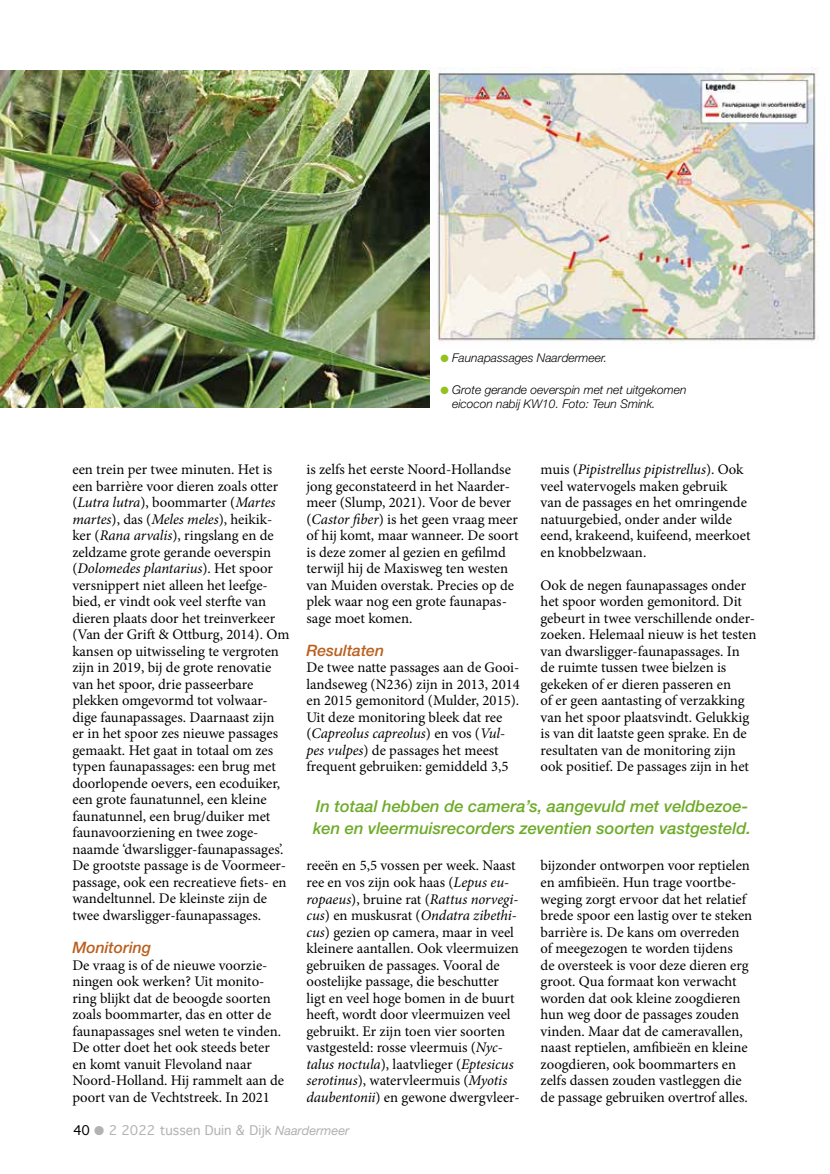
<style>
.page{position:relative;width:830px;height:1174px;background:#fff}
.page>*{position:absolute;margin:0;border:0;box-sizing:border-box;transform-origin:0 0}
.t1{font:italic 500 16.5px/22.5px "Helvetica Neue LT Std";color:#6eab28}
.t2{font:italic 500 15.75px "Helvetica Neue LT Std";color:#ba601f}
.t3{font:14.7px/16.5px "Minion Pro";color:#000}
.t4{font:12.75px "Geneva";color:#b3b2b2}
.t5{font:italic 300 12px/14.4px "Helvetica Neue LT Std";color:#000}
.s1{color:#95c11f}
.s2{font-style:italic}
.s3{color:#000}
.s4{font-family:"Helvetica Neue LT Std"}
.s5{font-family:"Helvetica Neue LT Std";font-style:italic}
</style>
<div class="page">
<img style="left:429px;top:67px;width:389px;height:280px">
<img style="left:0;top:70px;width:429px;height:338px">
<p class="t5" style="left:440px;top:350px;width:168px"><span class="s1">●</span> Faunapassages Naardermeer.</p>
<p class="t5" style="left:452px;top:382px;width:236px;text-indent:-12px"><span class="s1">●</span> Grote gerande oeverspin met net uitgekomen eicocon nabij KW10. Foto: Teun Smink.</p>
<p class="t3" style="left:72px;top:461px;width:218px">een trein per twee minuten. Het is een barrière voor dieren zoals otter (<span class="s2">Lutra lutra</span>), boommarter (<span class="s2">Martes martes</span>), das (<span class="s2">Meles meles</span>), heikik&shy;ker (<span class="s2">Rana arvalis</span>), ringslang en de zeldzame grote gerande oeverspin (<span class="s2">Dolomedes plantarius</span>). Het spoor versnippert niet alleen het leefge&shy;bied, er vindt ook veel sterfte van dieren plaats door het treinverkeer (Van der Grift &amp; Ottburg, 2014). Om kansen op uitwisseling te vergroten zijn in 2019, bij de grote renovatie van het spoor, drie passeerbare plekken omgevormd tot volwaar&shy;dige faunapassages. Daarnaast zijn er in het spoor zes nieuwe passages gemaakt. Het gaat in totaal om zes typen faunapassages: een brug met doorlopende oevers, een ecoduiker, een grote faunatunnel, een kleine faunatunnel, een brug/duiker met faunavoorziening en twee zoge&shy;naamde ‘dwarsligger-faunapassages’.<br>De grootste passage is de Voormeer&shy;passage, ook een recreatieve fiets- en wandeltunnel. De kleinste zijn de twee dwarsligger-faunapassages.</p>
<p class="t2" style="left:72px;top:938px;width:80px">Monitoring</p>
<p class="t3" style="left:72px;top:956px;width:213px">De vraag is of de nieuwe voorzie&shy;ningen ook werken? Uit monito&shy;ring blijkt dat de beoogde soorten zoals boommarter, das en otter de faunapassages snel weten te vinden.<br>De otter doet het ook steeds beter en komt vanuit Flevoland naar<br>Noord-Holland. Hij rammelt aan de poort van de Vechtstreek. In 2021</p>
<p class="t3" style="left:306px;top:461px;width:213px">is zelfs het eerste Noord-Hollandse jong geconstateerd in het Naarder&shy;meer (Slump, 2021). Voor de bever (<span class="s2">Castor fiber</span>) is het geen vraag meer of hij komt, maar wanneer. De soort is deze zomer al gezien en gefilmd terwijl hij de Maxisweg ten westen van Muiden overstak. Precies op de plek waar nog een grote faunapas&shy;sage moet komen.</p>
<p class="t2" style="left:306px;top:641px;width:79px">Resultaten</p>
<p class="t3" style="left:306px;top:659px;width:215px">De twee natte passages aan de Gooi&shy;landseweg (N236) zijn in 2013, 2014 en 2015 gemonitord (Mulder, 2015).<br>Uit deze monitoring bleek dat ree (<span class="s2">Capreolus capreolus</span>) en vos (<span class="s2">Vul&shy;pes vulpes</span>) de passages het meest frequent gebruiken: gemiddeld 3,5</p>
<p class="t3" style="left:540px;top:461px;width:211px">muis (<span class="s2">Pipistrellus pipistrellus</span>). Ook veel watervogels maken gebruik van de passages en het omringende natuurgebied, onder ander wilde eend, krakeend, kuifeend, meerkoet en knobbelzwaan.</p>
<p class="t3" style="left:540px;top:577px;width:217px">Ook de negen faunapassages onder het spoor worden gemonitord. Dit gebeurt in twee verschillende onder&shy;zoeken. Helemaal nieuw is het testen van dwarsligger-faunapassages. In de ruimte tussen twee bielzen is gekeken of er dieren passeren en<br>of er geen aantasting of verzakking van het spoor plaatsvindt. Gelukkig is van dit laatste geen sprake. En de resultaten van de monitoring zijn ook positief. De passages zijn in het</p>
<p class="t1" style="left:313px;top:794px;width:439px">In totaal hebben de camera’s, aangevuld met veldbezoe&shy;ken en vleermuisrecorders zeventien soorten vastgesteld.</p>
<p class="t3" style="left:306px;top:857px;width:214px">reeën en 5,5 vossen per week. Naast ree en vos zijn ook haas (<span class="s2">Lepus eu&shy;ropaeus</span>), bruine rat (<span class="s2">Rattus norvegi&shy;cus</span>) en muskusrat (<span class="s2">Ondatra zibethi&shy;cus</span>) gezien op camera, maar in veel kleinere aantallen. Ook vleermuizen gebruiken de passages. Vooral de oostelijke passage, die beschutter ligt en veel hoge bomen in de buurt heeft, wordt door vleermuizen veel gebruikt. Er zijn toen vier soorten vastgesteld: rosse vleermuis (<span class="s2">Nyc&shy;talus noctula</span>), laatvlieger (<span class="s2">Eptesicus serotinus</span>), watervleermuis (<span class="s2">Myotis daubentonii</span>) en gewone dwergvleer-</p>
<p class="t3" style="left:540px;top:857px;width:213px">bijzonder ontworpen voor reptielen en amfibieën. Hun trage voortbe&shy;weging zorgt ervoor dat het relatief brede spoor een lastig over te steken barrière is. De kans om overreden of meegezogen te worden tijdens<br>de oversteek is voor deze dieren erg groot. Qua formaat kon verwacht worden dat ook kleine zoogdieren hun weg door de passages zouden vinden. Maar dat de cameravallen, naast reptielen, amfibieën en kleine zoogdieren, ook boommarters en zelfs dassen zouden vastleggen die de passage gebruiken overtrof alles.</p>
<p class="t4" style="left:73px;top:1122px;width:278px"><span class="s3">40</span> ● 2 2022 tussen Duin &amp; Dij<span class="s4">k</span> <span class="s5">Naardermeer</span></p>
</div>
